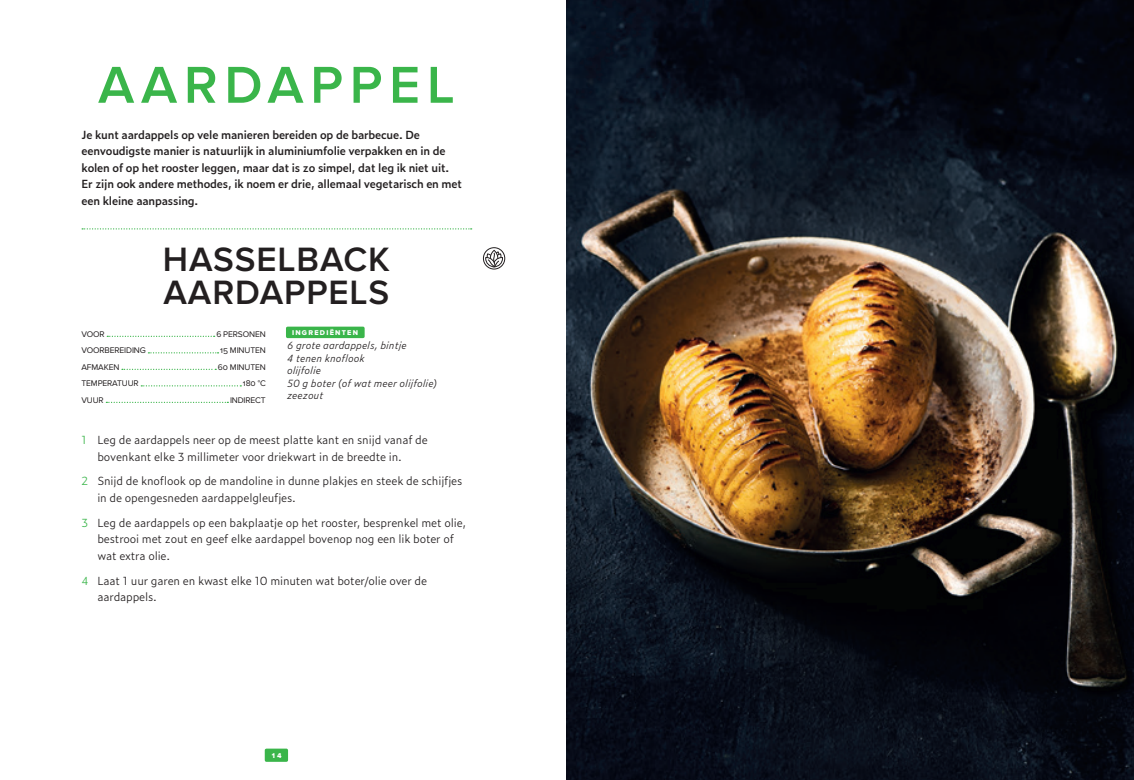
<style>
.page{position:relative;width:1134px;height:780px;background:#fff}
.page>*{position:absolute;margin:0;border:0;box-sizing:border-box;transform-origin:0 0}
.t1{font:600 53.75px "Proxima Nova";letter-spacing:.125em;color:#3ab54a}
.t2{font:600 35px/33px "Proxima Nova";letter-spacing:.025em;color:#231f20}
.t3{font:300 11.25px/16.5px "Zeitung Pro";letter-spacing:-.015em;color:#231f20}
.t4{font:600 11.25px/16.5px "Zeitung Pro";letter-spacing:-.015em;color:#231f20}
.t5{font:italic 300 10px/12.5px "Zeitung Pro";color:#231f20}
.t6{font:8.5px "Proxima Nova";letter-spacing:-.015em;color:#231f20}
.t7{font:7.25px "Proxima Nova Extrabld";letter-spacing:.175em;color:#fff}
.s1{color:#3ab54a}
</style>
<div class="page">
<div style="left:265px;top:748px;width:23px;height:13px;background:#3ab54a;border-radius:2px"></div>
<img style="left:567px;top:0;width:567px;height:780px">
<svg style="left:82px;top:228px;width:390px;height:1px"></svg>
<svg style="left:107px;top:336px;width:108px;height:1px"></svg>
<svg style="left:148px;top:352px;width:71px;height:1px"></svg>
<svg style="left:122px;top:369px;width:94px;height:1px"></svg>
<svg style="left:141px;top:385px;width:100px;height:1px"></svg>
<svg style="left:106px;top:402px;width:122px;height:1px"></svg>
<div style="left:286px;top:326px;width:79px;height:12px;background:#3ab54a;border-radius:2px"></div>
<div style="left:483px;top:247px;width:22px;height:22px;border:1px solid #231f20;border-radius:50%"></div>
<svg style="left:485px;top:249px;width:18px;height:19px"></svg>
<h1 class="t1" style="left:98px;top:54px;width:358px">AARDAPPEL</h1>
<p class="t4" style="left:81px;top:126px;width:382px">Je kunt aardappels op vele manieren bereiden op de barbecue. De eenvoudigste manier is natuurlijk in aluminiumfolie verpakken en in de kolen of op het rooster leggen, maar dat is zo simpel, dat leg ik niet uit.<br>Er zijn ook andere methodes, ik noem er drie, allemaal vegetarisch en met een kleine aanpassing.</p>
<h2 class="t2" style="left:163px;top:243px;width:228px">HASSELBACK<br>AARDAPPELS</h2>
<p class="t6" style="left:81px;top:329px;width:25px">VOOR</p>
<p class="t6" style="left:216px;top:329px;width:51px">6 PERSONEN</p>
<p class="t6" style="left:81px;top:345px;width:66px">VOORBEREIDING</p>
<p class="t6" style="left:220px;top:345px;width:47px">15 MINUTEN</p>
<p class="t6" style="left:81px;top:362px;width:39px">AFMAKEN</p>
<p class="t6" style="left:218px;top:362px;width:49px">60 MINUTEN</p>
<p class="t6" style="left:81px;top:378px;width:59px">TEMPERATUUR</p>
<p class="t6" style="left:243px;top:378px;width:24px">180 °C</p>
<p class="t6" style="left:81px;top:395px;width:24px">VUUR</p>
<p class="t6" style="left:230px;top:395px;width:37px">INDIRECT</p>
<p class="t7" style="left:292px;top:328px;width:68px">INGREDIËNTEN</p>
<p class="t5" style="left:287px;top:339px;width:152px">6 grote aardappels, bintje<br>4 tenen knoflook<br>olijfolie<br>50 g boter (of wat meer olijfolie) zeezout</p>
<p class="t3" style="left:97px;top:431px;width:332px;text-indent:-16px"><span class="s1">1</span> Leg de aardappels neer op de meest platte kant en snijd vanaf de bovenkant elke 3 millimeter voor driekwart in de breedte in.</p>
<p class="t3" style="left:97px;top:472px;width:366px;text-indent:-16px"><span class="s1">2</span> Snijd de knoflook op de mandoline in dunne plakjes en steek de schijfjes in de opengesneden aardappelgleufjes.</p>
<p class="t3" style="left:97px;top:514px;width:370px;text-indent:-16px"><span class="s1">3</span> Leg de aardappels op een bakplaatje op het rooster, besprenkel met olie, bestrooi met zout en geef elke aardappel bovenop nog een lik boter of wat extra olie.</p>
<p class="t3" style="left:97px;top:571px;width:331px;text-indent:-16px"><span class="s1">4</span> Laat 1 uur garen en kwast elke 10 minuten wat boter/olie over de aardappels.</p>
<p class="t7" style="left:271px;top:751px;width:12px">14</p>
</div>
